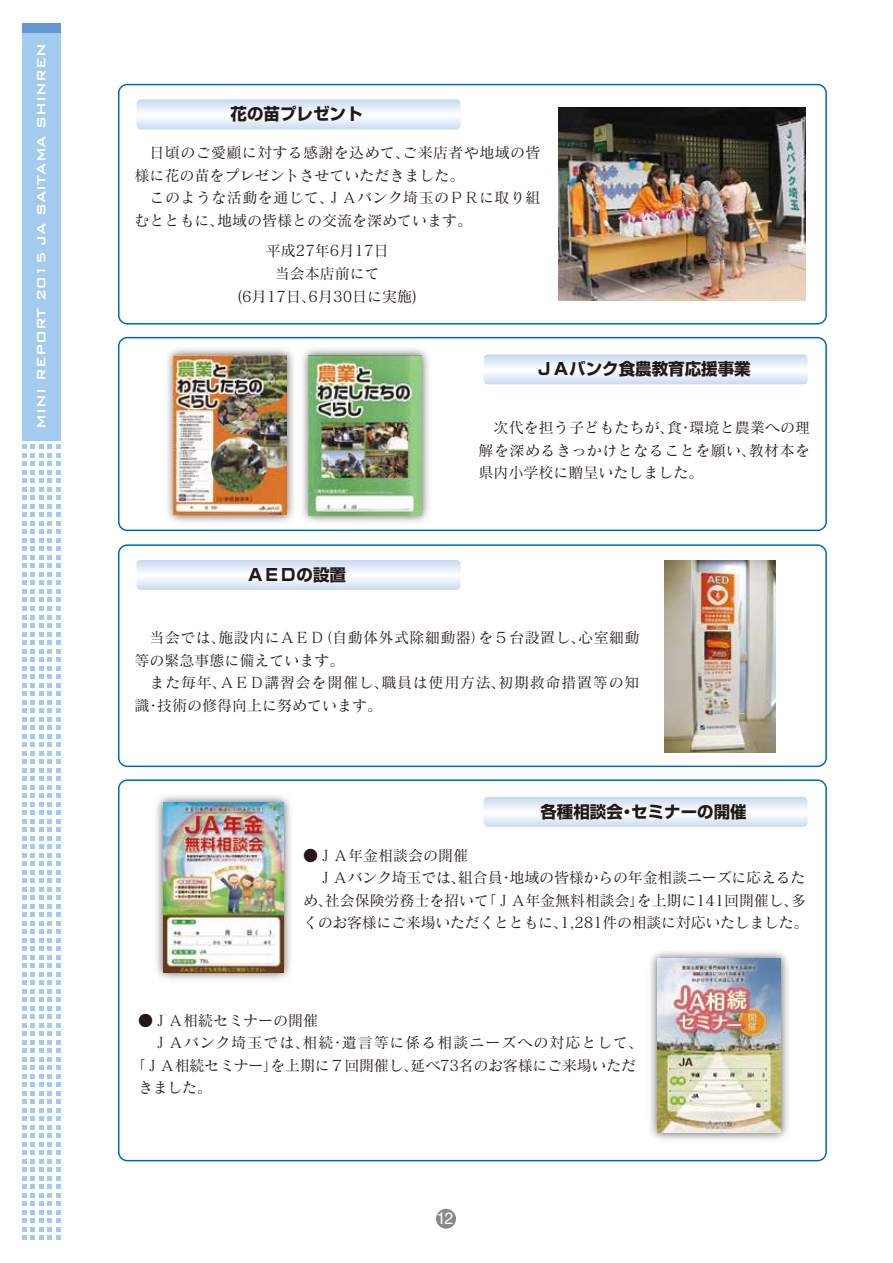
<style>
.page{position:relative;width:893px;height:1263px;background:#fff}
.page>*{position:absolute;margin:0;border:0;box-sizing:border-box;transform-origin:0 0}
.t1{font:700 16.5px "Shin Go Pro";color:#221815}
.t2{font:16.5px "Helvetica Neue";color:#fff}
.t3{font:500 16.05px "Bank Gothic";color:#fff}
.t4{font:15px/22.5px "Matisse Pro M";color:#221815}
.t5{font:15px/22.5px "Matisse Pro M";letter-spacing:.03em;color:#221815}
.t6{font:15px/22.5px "Matisse Pro M";letter-spacing:-.02em;color:#221815}
.t7{font:15px "Matisse Pro M";letter-spacing:.065em;color:#221815}
.t8{font:15px "Matisse Pro M";letter-spacing:.05em;color:#221815}
.t9{font:15px "Matisse Pro M";letter-spacing:.025em;color:#221815}
</style>
<div class="page">
<div style="left:436px;top:1209px;width:20px;height:20px;background:#898989;border-radius:50%"></div>
<svg style="left:22px;top:445px;width:38px;height:795px"></svg>
<div style="left:22px;top:23px;width:38px;height:417px;background:#a2cbed"></div>
<div style="left:22px;top:23px;width:38px;height:9px;background:#6397d1"></div>
<div style="left:118px;top:84px;width:709px;height:240px;border:2px solid #0068b7;border-radius:9px"></div>
<svg style="left:137px;top:99px;width:324px;height:30px"></svg>
<div style="left:118px;top:337px;width:709px;height:194px;border:2px solid #0068b7;border-radius:9px"></div>
<svg style="left:484px;top:354px;width:324px;height:30px"></svg>
<div style="left:118px;top:779px;width:709px;height:382px;border:2px solid #0068b7;border-radius:9px"></div>
<svg style="left:484px;top:797px;width:324px;height:30px"></svg>
<img style="left:558px;top:108px;width:247px;height:192px">
<div style="left:118px;top:544px;width:709px;height:223px;border:2px solid #0068b7;border-radius:9px"></div>
<svg style="left:137px;top:560px;width:324px;height:30px"></svg>
<img style="left:664px;top:560px;width:112px;height:192px">
<img style="left:167px;top:348px;width:127px;height:174px">
<img style="left:174px;top:355px;width:112px;height:159px">
<img style="left:302px;top:348px;width:127px;height:174px">
<img style="left:309px;top:355px;width:113px;height:160px">
<img style="left:156px;top:795px;width:135px;height:184px">
<img style="left:164px;top:802px;width:119px;height:170px">
<img style="left:650px;top:951px;width:138px;height:189px">
<img style="left:657px;top:958px;width:123px;height:175px">
<p class="t3" style="left:33px;top:429px;width:387px;rotate:-90deg">MINI REPORT 2015 JA SAITAMA SHINREN</p>
<p class="t1" style="left:231px;top:101px;width:133px">花の苗プレゼント</p>
<p class="t9" style="left:135px;top:143px;width:277px">　日頃のご愛顧に対する感謝を込めて、</p>
<p class="t4" style="left:135px;top:164px;width:332px">様に花の苗をプレゼントさせていただきました。</p>
<p class="t5" style="left:327px;top:186px;width:215px">ＪＡバンク埼玉のＰＲに取り組</p>
<p class="t9" style="left:403px;top:143px;width:139px">ご来店者や地域の皆</p>
<p class="t4" style="left:217px;top:186px;width:256px;text-indent:-83px">　このような活動を通じて、<br>地域の皆様との交流を深めています。</p>
<p class="t4" style="left:135px;top:209px;width:92px">むとともに、</p>
<p class="t4" style="left:237px;top:239px;width:182px;text-align:center">平成27年6月17日<br>当会本店前にて<br>6( 月17日 6、月30日に実施(</p>
<p class="t1" style="left:247px;top:561px;width:100px">ＡＥＤの設置</p>
<p class="t1" style="left:536px;top:356px;width:216px">ＪＡバンク食農教育応援事業</p>
<p class="t4" style="left:479px;top:416px;width:205px">　次代を担う子どもたちが食、</p>
<p class="t4" style="left:689px;top:416px;width:122px">環境と農業への理</p>
<p class="t4" style="left:678px;top:416px;width:16px">・</p>
<p class="t4" style="left:749px;top:438px;width:63px">教材本を</p>
<p class="t5" style="left:479px;top:438px;width:279px">解を深めるきっかけとなることを願い、県内小学校に贈呈いたしました。</p>
<p class="t4" style="left:135px;top:626px;width:212px">　当会では、<br>等の緊急事態に備えています。</p>
<p class="t4" style="left:218px;top:626px;width:108px">施設内にＡＥＤ</p>
<p class="t5" style="left:317px;top:626px;width:270px">（自動体外式除細動器を）５台設置し、</p>
<p class="t4" style="left:578px;top:626px;width:63px">心室細動</p>
<p class="t4" style="left:157px;top:671px;width:227px;text-indent:-22px">　また毎年、<br>技術の修得向上に努めています。</p>
<p class="t8" style="left:219px;top:673px;width:171px">ＡＥＤ講習会を開催し、</p>
<p class="t8" style="left:381px;top:673px;width:126px">職員は使用方法、</p>
<p class="t8" style="left:498px;top:673px;width:142px">初期救命措置等の知</p>
<p class="t4" style="left:135px;top:693px;width:16px">識</p>
<p class="t4" style="left:146px;top:693px;width:16px">・</p>
<p class="t4" style="left:303px;top:843px;width:166px">●ＪＡ年金相談会の開催</p>
<p class="t1" style="left:540px;top:798px;width:84px">各種相談会</p>
<p class="t1" style="left:631px;top:798px;width:117px">セミナーの開催</p>
<p class="t1" style="left:619px;top:798px;width:18px">・</p>
<p class="t4" style="left:510px;top:866px;width:298px">地域の皆様からの年金相談ニーズに応えるた</p>
<p class="t4" style="left:458px;top:866px;width:46px">組合員</p>
<p class="t4" style="left:318px;top:866px;width:149px">ＪＡバンク埼玉では、</p>
<p class="t4" style="left:499px;top:866px;width:16px">・</p>
<p class="t4" style="left:325px;top:888px;width:166px">社会保険労務士を招いて</p>
<p class="t4" style="left:481px;top:888px;width:165px">「ＪＡ年金無料相談会」</p>
<p class="t4" style="left:637px;top:888px;width:170px">を上期に141回開催し多、</p>
<p class="t4" style="left:303px;top:888px;width:31px">め、</p>
<p class="t6" style="left:303px;top:911px;width:266px">くのお客様にご来場いただくとともに、</p>
<p class="t6" style="left:560px;top:911px;width:250px">1,281件の相談に対応いたしました。</p>
<p class="t4" style="left:138px;top:1008px;width:181px">●ＪＡ相続セミナーの開催</p>
<p class="t4" style="left:303px;top:1031px;width:32px">相続</p>
<p class="t7" style="left:342px;top:1033px;width:303px">遺言等に係る相談ニーズへの対応として、</p>
<p class="t7" style="left:153px;top:1033px;width:158px">ＪＡバンク埼玉では、</p>
<p class="t4" style="left:330px;top:1031px;width:16px">・</p>
<p class="t6" style="left:138px;top:1053px;width:142px;text-indent:-8px">「ＪＡ相続セミナー」きました。</p>
<p class="t4" style="left:270px;top:1053px;width:149px">を上期に７回開催し、</p>
<p class="t4" style="left:411px;top:1053px;width:227px">延べ73名のお客様にご来場いただ</p>
<p class="t2" style="left:437px;top:1204px;width:19px">12</p>
</div>
